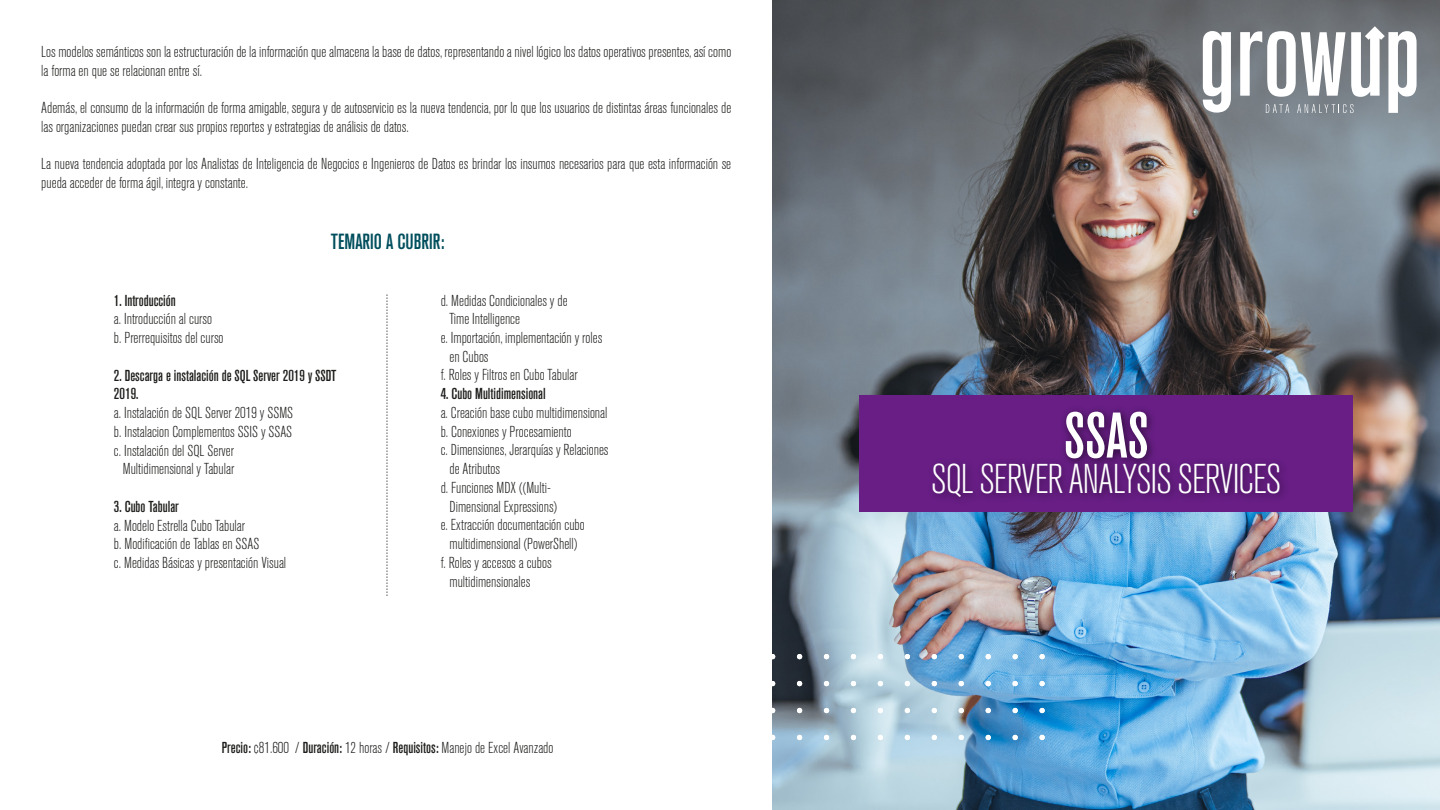
<style>
.page{position:relative;width:1440px;height:810px;background:#fff}
.page>*{position:absolute;margin:0;border:0;box-sizing:border-box;transform-origin:0 0}
.t1{font:63.75px "Akzidenz Grotesk BQ Md Cnd Alt";color:#fff}
.t2{font:300 condensed 41.25px "Akzidenz Grotesk BQ";letter-spacing:-.025em;color:#fff}
.t3{font:500 condensed 21.75px "Akzidenz Grotesk BQ";color:#004e5d}
.t4{font:300 condensed 15.75px/18.8px "Akzidenz Grotesk BQ";color:#1d1d1b}
.t5{font:500 condensed 15.75px/18.8px "Akzidenz Grotesk BQ";color:#1d1d1b}
.s1{font-family:"Akzidenz Grotesk BQ Md Cnd Alt";font-weight:400;font-stretch:normal}
</style>
<div class="page">
<img style="left:772px;top:1px;width:668px;height:809px">
<svg style="left:772px;top:654px;width:3px;height:5px"></svg>
<svg style="left:772px;top:681px;width:3px;height:5px"></svg>
<svg style="left:772px;top:708px;width:3px;height:5px"></svg>
<svg style="left:772px;top:735px;width:3px;height:5px"></svg>
<svg style="left:797px;top:654px;width:5px;height:5px"></svg>
<svg style="left:797px;top:681px;width:5px;height:5px"></svg>
<svg style="left:797px;top:708px;width:5px;height:5px"></svg>
<svg style="left:797px;top:735px;width:5px;height:5px"></svg>
<svg style="left:824px;top:654px;width:5px;height:5px"></svg>
<svg style="left:824px;top:681px;width:5px;height:5px"></svg>
<svg style="left:824px;top:708px;width:5px;height:5px"></svg>
<svg style="left:824px;top:735px;width:5px;height:5px"></svg>
<svg style="left:851px;top:654px;width:5px;height:5px"></svg>
<svg style="left:851px;top:681px;width:5px;height:5px"></svg>
<svg style="left:851px;top:708px;width:5px;height:5px"></svg>
<svg style="left:851px;top:735px;width:5px;height:5px"></svg>
<svg style="left:878px;top:654px;width:5px;height:5px"></svg>
<svg style="left:878px;top:681px;width:5px;height:5px"></svg>
<svg style="left:878px;top:708px;width:5px;height:5px"></svg>
<svg style="left:878px;top:735px;width:5px;height:5px"></svg>
<svg style="left:905px;top:654px;width:5px;height:5px"></svg>
<svg style="left:905px;top:681px;width:5px;height:5px"></svg>
<svg style="left:905px;top:708px;width:5px;height:5px"></svg>
<svg style="left:905px;top:735px;width:5px;height:5px"></svg>
<svg style="left:932px;top:654px;width:5px;height:5px"></svg>
<svg style="left:932px;top:681px;width:5px;height:5px"></svg>
<svg style="left:932px;top:708px;width:5px;height:5px"></svg>
<svg style="left:932px;top:735px;width:5px;height:5px"></svg>
<svg style="left:959px;top:654px;width:5px;height:5px"></svg>
<svg style="left:959px;top:681px;width:5px;height:5px"></svg>
<svg style="left:959px;top:708px;width:5px;height:5px"></svg>
<svg style="left:959px;top:735px;width:5px;height:5px"></svg>
<svg style="left:986px;top:654px;width:5px;height:5px"></svg>
<svg style="left:986px;top:681px;width:5px;height:5px"></svg>
<svg style="left:986px;top:708px;width:5px;height:5px"></svg>
<svg style="left:986px;top:735px;width:5px;height:5px"></svg>
<svg style="left:1013px;top:654px;width:5px;height:5px"></svg>
<svg style="left:1013px;top:681px;width:5px;height:5px"></svg>
<svg style="left:1013px;top:708px;width:5px;height:5px"></svg>
<svg style="left:1013px;top:735px;width:5px;height:5px"></svg>
<svg style="left:1040px;top:654px;width:5px;height:5px"></svg>
<svg style="left:1040px;top:681px;width:5px;height:5px"></svg>
<svg style="left:1040px;top:708px;width:5px;height:5px"></svg>
<svg style="left:1040px;top:735px;width:5px;height:5px"></svg>
<div style="left:860px;top:395px;width:493px;height:117px;background:#681e85"></div>
<img style="left:922px;top:394px;width:372px;height:123px">
<svg style="left:1203px;top:31px;width:28px;height:82px"></svg>
<svg style="left:1240px;top:26px;width:177px;height:87px"></svg>
<svg style="left:387px;top:294px;width:1px;height:302px"></svg>
<p class="t4" style="left:41px;top:43px;width:692px">Los modelos semánticos son la estructuración de la información que almacena la base de datos, representando a nivel lógico los datos operativos presentes, así como la forma en que se relacionan entre sí.</p>
<p class="t4" style="left:41px;top:99px;width:692px">Además, el consumo de la información de forma amigable, segura y de autoservicio es la nueva tendencia, por lo que los usuarios de distintas áreas funcionales de las organizaciones puedan crear sus propios reportes y estrategias de análisis de datos.</p>
<p class="t4" style="left:41px;top:155px;width:691px">La nueva tendencia adoptada por los Analistas de Inteligencia de Negocios e Ingenieros de Datos es brindar los insumos necesarios para que esta información se pueda acceder de forma ágil, integra y constante.</p>
<h3 class="t3" style="left:331px;top:229px;width:115px">TEMARIO A CUBRIR:</h3>
<p class="t5" style="left:114px;top:291px;width:63px">1. Introducción</p>
<p class="t4" style="left:114px;top:310px;width:111px">a. Introducción al curso b. Prerrequisitos del curso</p>
<p class="t5" style="left:114px;top:366px;width:224px">2. Descarga e instalación de SQL Server 2019 y SSDT<br>2019.</p>
<p class="t4" style="left:114px;top:404px;width:181px">a. Instalación de SQL Server 2019 y SSMS</p>
<p class="t4" style="left:114px;top:422px;width:180px">b. Instalacion Complementos SSIS y SSAS</p>
<p class="t4" style="left:114px;top:441px;width:122px">c. Instalación del SQL Server</p>
<p class="t4" style="left:123px;top:460px;width:113px">Multidimensional y Tabular</p>
<p class="t5" style="left:114px;top:497px;width:66px">3. Cubo Tabular</p>
<p class="t4" style="left:114px;top:516px;width:174px">a. Modelo Estrella Cubo Tabular<br>b. Modificación de Tablas en SSAS<br>c. Medidas Básicas y presentación Visual</p>
<p class="t4" style="left:441px;top:291px;width:129px">d. Medidas Condicionales y de</p>
<p class="t4" style="left:450px;top:310px;width:72px">Time Intelligence</p>
<p class="t4" style="left:441px;top:329px;width:163px">e. Importación, implementación y roles</p>
<p class="t4" style="left:450px;top:347px;width:41px">en Cubos</p>
<p class="t4" style="left:441px;top:366px;width:139px">f. Roles y Filtros en Cubo Tabular</p>
<p class="t5" style="left:441px;top:384px;width:107px">4. Cubo Multidimensional</p>
<p class="t4" style="left:441px;top:404px;width:168px">a. Creación base cubo multidimensional</p>
<p class="t4" style="left:441px;top:422px;width:132px">b. Conexiones y Procesamiento</p>
<p class="t4" style="left:441px;top:441px;width:169px">c. Dimensiones, Jerarquías y Relaciones</p>
<p class="t4" style="left:450px;top:460px;width:52px">de Atributos</p>
<p class="t4" style="left:441px;top:479px;width:112px">d. Funciones MDX ((Multi-</p>
<p class="t4" style="left:450px;top:497px;width:109px">Dimensional Expressions)</p>
<p class="t4" style="left:441px;top:516px;width:146px">e. Extracción documentación cubo</p>
<p class="t4" style="left:450px;top:535px;width:129px">multidimensional (PowerShell)</p>
<p class="t4" style="left:441px;top:554px;width:112px">f. Roles y accesos a cubos</p>
<p class="t4" style="left:450px;top:572px;width:82px">multidimensionales</p>
<p class="t4" style="left:222px;top:739px;width:333px"><span class="s1">Precio:</span> ¢81.600 / <span class="s1">Duración:</span> 12 horas / <span class="s1">Requisitos:</span> Manejo de Excel Avanzado</p>
<h1 class="t1" style="left:1064px;top:399px;width:86px">SSAS</h1>
<h2 class="t2" style="left:931px;top:457px;width:352px">SQL SERVER ANALYSIS SERVICES</h2>
</div>
